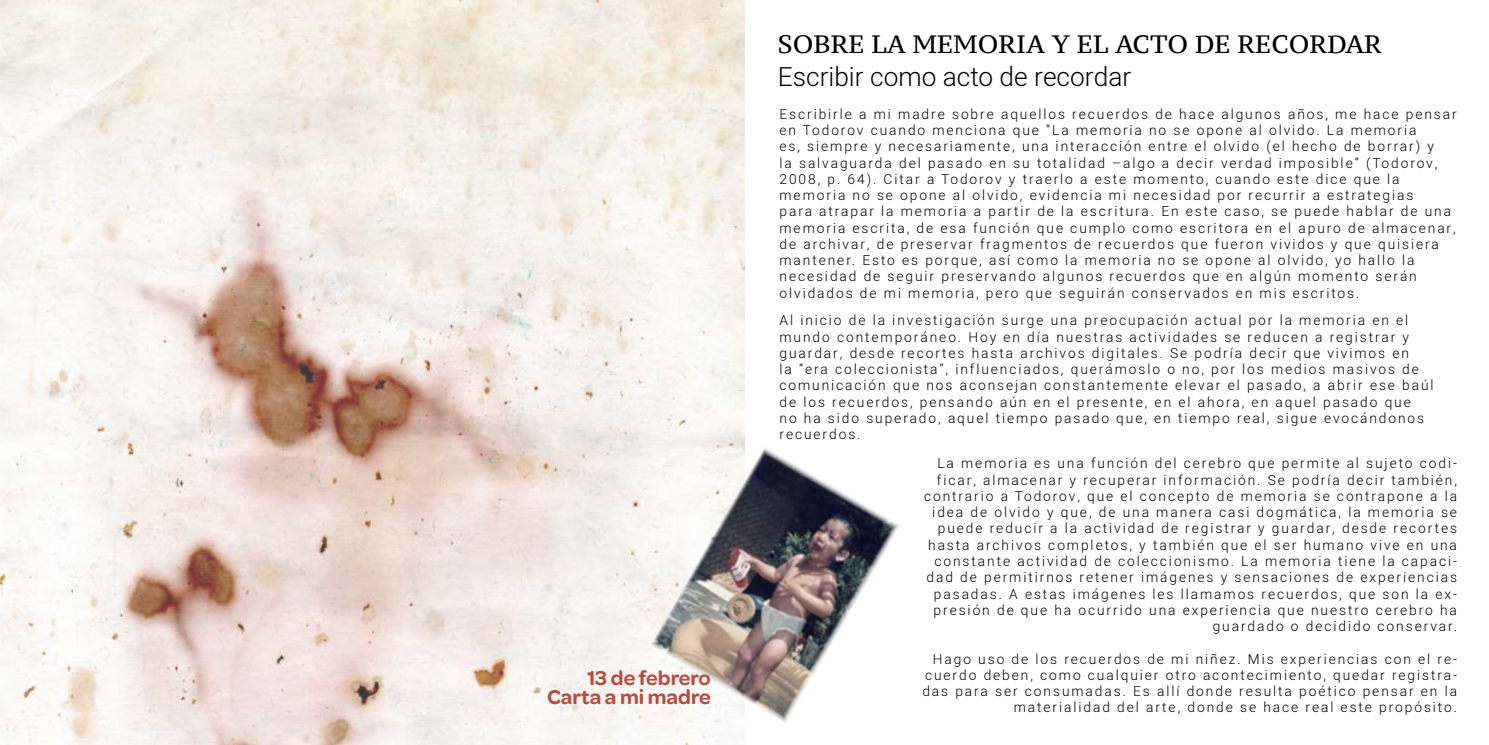
<style>
.page{position:relative;width:1489px;height:745px;background:#fff}
.page>*{position:absolute;margin:0;border:0;box-sizing:border-box;transform-origin:0 0}
.t1{font:300 26.25px "Heebo";color:#000}
.t2{font:25px "PT Serif Caption";color:#000}
.t3{font:600 21.25px/18.8px "Omnes";color:#b54d40;text-align:right}
.t4{font:300 13.75px/16.2px "Heebo";letter-spacing:.14em;color:#000;text-align:right}
</style>
<div class="page">
<img style="left:0;top:0;width:744px;height:744px">
<img style="left:647px;top:443px;width:253px;height:280px">
<h3 class="t3" style="left:547px;top:666px;width:165px">13 de febrero<br>Carta a mi madre</h3>
<h2 class="t2" style="left:778px;top:28px;width:605px">SOBRE LA MEMORIA Y EL ACTO DE RECORDAR</h2>
<h1 class="t1" style="left:778px;top:58px;width:355px">Escribir como acto de recordar</h1>
<p class="t4" style="left:779px;top:105px;width:679px;text-align:left">Escribirle a mi madre sobre aquellos recuerdos de hace algunos años, me hace pensar en Todorov cuando menciona que “La memoria no se opone al olvido. La memoria<br>es, siempre y necesariamente, una interacción entre el olvido (el hecho de borrar) y<br>la salvaguarda del pasado en su totalidad –algo a decir verdad imposible” (Todorov, 2008, p. 64). Citar a Todorov y traerlo a este momento, cuando este dice que la memoria no se opone al olvido, evidencia mi necesidad por recurrir a estrategias<br>para atrapar la memoria a partir de la escritura. En este caso, se puede hablar de una memoria escrita, de esa función que cumplo como escritora en el apuro de almacenar, de archivar, de preservar fragmentos de recuerdos que fueron vividos y que quisiera mantener. Esto es porque, así como la memoria no se opone al olvido, yo hallo la necesidad de seguir preservando algunos recuerdos que en algún momento serán olvidados de mi memoria, pero que seguirán conservados en mis escritos.</p>
<p class="t4" style="left:779px;top:312px;width:656px;text-align:left">Al inicio de la investigación surge una preocupación actual por la memoria en el mundo contemporáneo. Hoy en día nuestras actividades se reducen a registrar y guardar, desde recortes hasta archivos digitales. Se podría decir que vivimos en<br>la “era coleccionista”, influenciados, querámoslo o no, por los medios masivos de comunicación que nos aconsejan constantemente elevar el pasado, a abrir ese baúl de los recuerdos, pensando aún en el presente, en el ahora, en aquel pasado que<br>no ha sido superado, aquel tiempo pasado que, en tiempo real, sigue evocándonos recuerdos.</p>
<p class="t4" style="left:924px;top:455px;width:534px">La memoria es una función del cerebro que permite al sujeto codi&shy;ficar, almacenar y recuperar información. Se podría decir también, contrario a Todorov, que el concepto de memoria se contrapone a la idea de olvido y que, de una manera casi dogmática, la memoria se puede reducir a la actividad de registrar y guardar, desde recortes hasta archivos completos, y también que el ser humano vive en una constante actividad de coleccionismo. La memoria tiene la capaci&shy;dad de permitirnos retener imágenes y sensaciones de experiencias pasadas. A estas imágenes les llamamos recuerdos, que son la ex&shy;presión de que ha ocurrido una experiencia que nuestro cerebro ha guardado o decidido conservar.</p>
<p class="t4" style="left:922px;top:650px;width:536px">Hago uso de los recuerdos de mi niñez. Mis experiencias con el re&shy;cuerdo deben, como cualquier otro acontecimiento, quedar registra&shy;das para ser consumadas. Es allí donde resulta poético pensar en la materialidad del arte, donde se hace real este propósito.</p>
</div>
